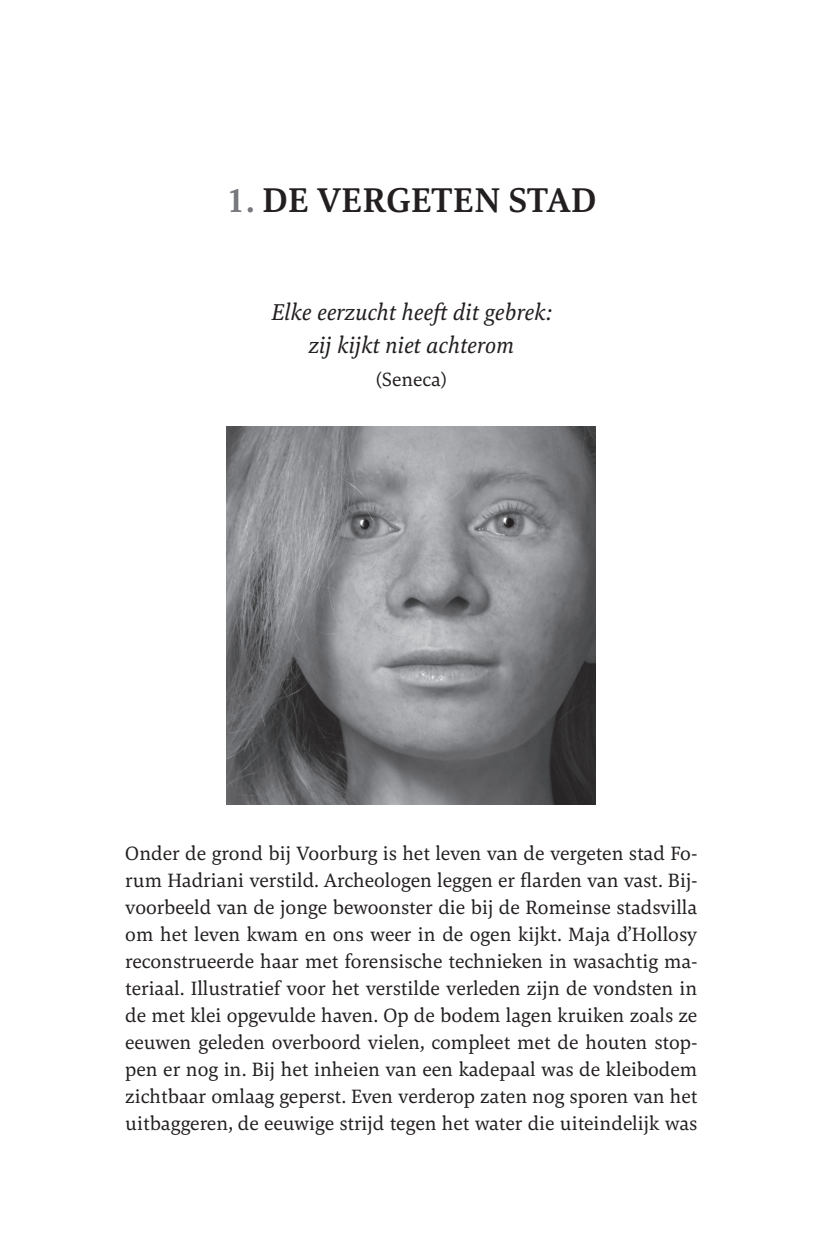
<style>
.page{position:relative;width:813px;height:1234px;background:#fff}
.page>*{position:absolute;margin:0;border:0;box-sizing:border-box;transform-origin:0 0}
.t1{font:700 36px "Carrara";letter-spacing:.01em;color:#231f20}
.t2{font:italic 24px/33px "Carrara";color:#231f20;text-align:center}
.t3{font:20.2px/27px "Carrara";color:#231f20;text-align:justify}
.t4{font:20px "Carrara";color:#231f20}
.s1{color:#76787b}
</style>
<div class="page">
<img style="left:227px;top:426px;width:368px;height:378px">
<h1 class="t1" style="left:226px;top:176px;width:371px"><span class="s1">1.</span> DE VERGETEN STAD</h1>
<p class="t2" style="left:271px;top:295px;width:281px">Elke eerzucht heeft dit gebrek: zij kijkt niet achterom</p>
<p class="t4" style="left:376px;top:366px;width:72px">(Seneca)</p>
<p class="t3" style="left:125px;top:839px;width:573px">Onder de grond bij Voorburg is het leven van de vergeten stad Fo&shy;rum Hadriani verstild. Archeologen leggen er flarden van vast. Bij&shy;voorbeeld van de jonge bewoonster die bij de Romeinse stadsvilla om het leven kwam en ons weer in de ogen kijkt. Maja d’Hollosy reconstrueerde haar met forensische technieken in wasachtig ma&shy;teriaal. Illustratief voor het verstilde verleden zijn de vondsten in de met klei opgevulde haven. Op de bodem lagen kruiken zoals ze eeuwen geleden overboord vielen, compleet met de houten stop&shy;pen er nog in. Bij het inheien van een kadepaal was de kleibodem zichtbaar omlaag geperst. Even verderop zaten nog sporen van het uitbaggeren, de eeuwige strijd tegen het water die uiteindelijk was</p>
</div>
